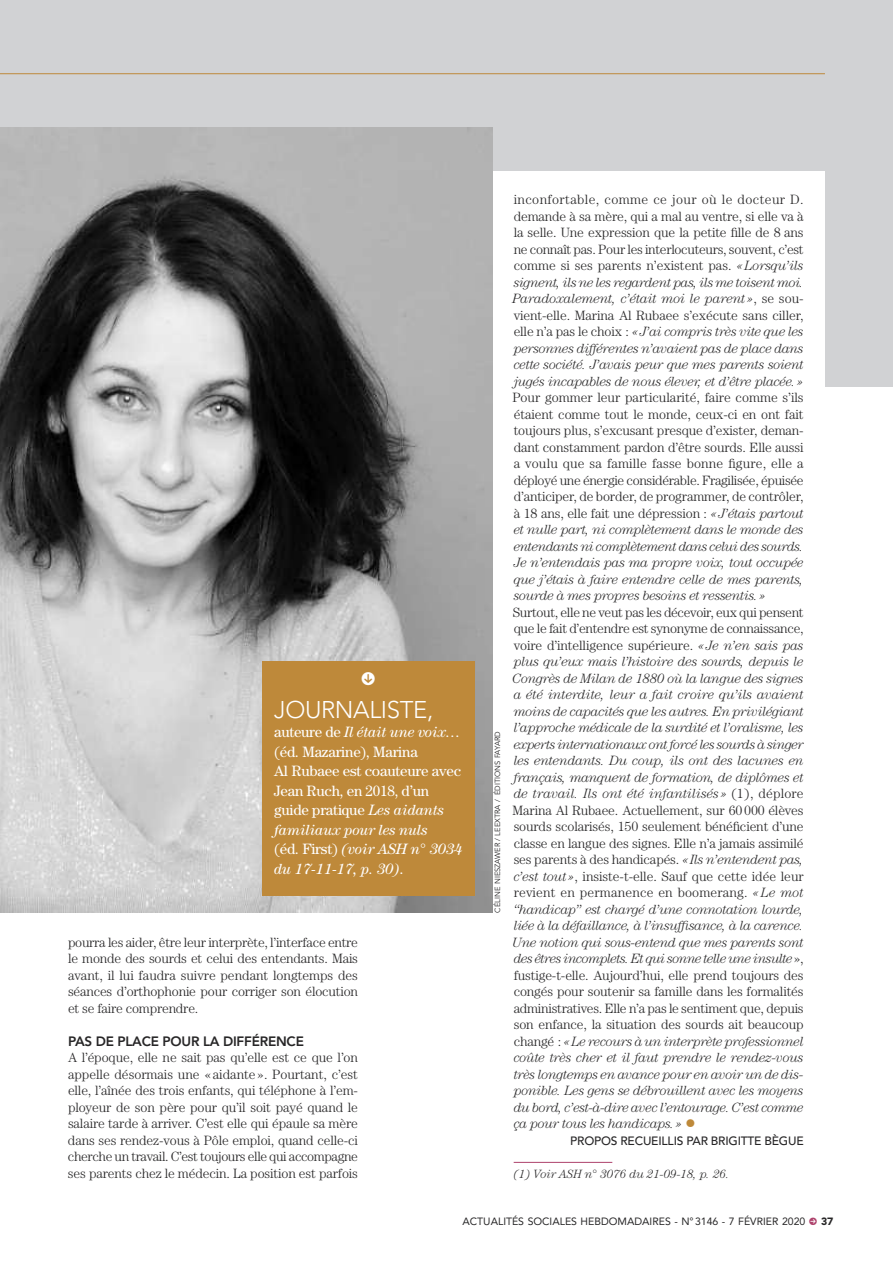
<style>
.page{position:relative;width:893px;height:1263px;background:#fff}
.page>*{position:absolute;margin:0;border:0;box-sizing:border-box;transform-origin:0 0}
.t1{font:300 24px "Avenir LT Std";letter-spacing:-.015em;color:#fff}
.t2{font:15px/19.5px "Century Std";letter-spacing:-.015em;color:#fff}
.t3{font:300 13.5px/16.5px "Century Std";letter-spacing:-.01em;color:#272627;text-align:justify}
.t4{font:italic 300 13.5px/16.5px "Century Std";letter-spacing:-.025em;color:#272627;text-align:justify}
.t5{font:800 13.5px "Avenir LT Std";letter-spacing:-.015em;color:#272627}
.t6{font:500 12px "Avenir LT Std";letter-spacing:-.015em;color:#272627}
.t7{font:italic 300 12px "Century Std";letter-spacing:-.015em;color:#272627}
.t8{font:10.5px "Avenir LT Std";color:#272627}
.t9{font:900 10.5px "Avenir LT Std";color:#272627}
.t10{font:7.5px "Avenir LT Std";color:#272627}
.s1{font-style:italic}
.s2{font-style:normal}
.s3{color:#be893a}
</style>
<div class="page">
<div style="left:0;top:0;width:893px;height:387px;background:#d1d2d4"></div>
<div style="left:379px;top:171px;width:446px;height:1011px;background:#fff"></div>
<hr style="left:514px;top:1162px;width:98px;height:1px;background:#ae426c">
<hr style="left:0;top:73px;width:825px;height:1px;background:#be893a">
<img style="left:0;top:128px;width:492px;height:784px">
<div style="left:262px;top:662px;width:213px;height:234px;background:#be893a"></div>
<h1 class="t1" style="left:274px;top:699px;width:161px">JOURNALISTE,</h1>
<p class="t2" style="left:274px;top:724px;width:190px">auteure de <span class="s1">Il était une voix… </span>(éd. Mazarine), Marina<br>Al Rubaee est coauteure avec<br>Jean Ruch, en 2018, d’un guide pratique <span class="s1">Les aidants familiaux pour les nuls<br></span>(éd. First) <span class="s1">(voir ASH n° 3034 du 17-11-17, p. 30)</span>.</p>
<p class="t10" style="left:494px;top:912px;width:183px;rotate:-90deg">CÉLINE NIESZAWER / LEEXTRA / ÉDITIONS FAYARD</p>
<p class="t3" style="left:68px;top:935px;width:292px">pourra les aider, être leur interprète, l’interface entre le monde des sourds et celui des entendants. Mais avant, il lui faudra suivre pendant longtemps des séances d’orthophonie pour corriger son élocution et se faire comprendre.</p>
<p class="t5" style="left:68px;top:1035px;width:237px">PAS DE PLACE POUR LA DIFFÉRENCE</p>
<p class="t3" style="left:68px;top:1050px;width:292px">A l’époque, elle ne sait pas qu’elle est ce que l’on appelle désormais une « aidante ». Pourtant, c’est elle, l’aînée des trois enfants, qui téléphone à l’em&shy;ployeur de son père pour qu’il soit payé quand le salaire tarde à arriver. C’est elle qui épaule sa mère dans ses rendez-vous à Pôle emploi, quand celle-ci cherche un travail. C’est toujours elle qui accompagne ses parents chez le médecin. La position est parfois</p>
<p class="t3" style="left:512px;top:192px;width:293px">inconfortable, comme ce jour où le docteur D. demande à sa mère, qui a mal au ventre, si elle va à la selle. Une expression que la petite fille de 8 ans ne connaît pas. Pour les interlocuteurs, souvent, c’est comme si ses parents n’existent pas. <span class="s1">«Lorsqu’ils signent, ils ne les regardent pas, ils me toisent moi.<br>Paradoxalement, c’était moi le parent»</span>, se sou&shy;vient-elle. Marina Al Rubaee s’exécute sans ciller, elle n’a pas le choix : <span class="s1">«J’ai compris très vite que les personnes différentes n’avaient pas de place dans cette société. J’avais peur que mes parents soient jugés incapables de nous élever, et d’être placée.»</span></p>
<p class="t3" style="left:512px;top:390px;width:293px">Pour gommer leur particularité, faire comme s’ils étaient comme tout le monde, ceux-ci en ont fait toujours plus, s’excusant presque d’exister, deman&shy;dant constamment pardon d’être sourds. Elle aussi a voulu que sa famille fasse bonne figure, elle a déployé une énergie considérable. Fragilisée, épuisée d’anticiper, de border, de programmer, de contrôler, à 18 ans, elle fait une dépression : <span class="s1">«J’étais partout et nulle part, ni complètement dans le monde des entendants ni complètement dans celui des sourds.<br>Je n’entendais pas ma propre voix, tout occupée que j’étais à faire entendre celle de mes parents, sourde à mes propres besoins et ressentis.»</span></p>
<p class="t4" style="left:512px;top:605px;width:293px"><span class="s2">Surtout, elle ne veut pas les décevoir, eux qui pensent que le fait d’entendre est synonyme de connaissance, voire d’intelligence supérieure.</span> «Je n’en sais pas plus qu’eux mais l’histoire des sourds, depuis le Congrès de Milan de 1880 où la langue des signes a été interdite, leur a fait croire qu’ils avaient moins de capacités que les autres. En privilégiant l’approche médicale de la surdité et l’oralisme, les experts internationaux ontforcé les sourds à singer les entendants. Du coup, ils ont des lacunes en français, manquent de formation, de diplômes et de travail. Ils ont été infantilisés» <span class="s2">(1), déplore Marina Al Rubaee. Actuellement, sur 60000 élèves sourds scolarisés, 150 seulement bénéficient d’une classe en langue des signes. Elle n’a jamais assimilé ses parents à des handicapés.</span> «Ils n’entendent pas, c’est tout»<span class="s2">, insiste-t-elle. Sauf que cette idée leur revient en permanence en boomerang.</span> «Le mot “handicap” est chargé d’une connotation lourde, liée à la défaillance, à l’insuffisance, à la carence.<br>Une notion qui sous-entend que mes parents sont des êtres incomplets. Et qui sonne telle une insulte<span class="s2">», fustige-t-elle. Aujourd’hui, elle prend toujours des congés pour soutenir sa famille dans les formalités administratives. Elle n’a pas le sentiment que, depuis son enfance, la situation des sourds ait beaucoup changé :</span> «Le recours à un interprète professionnel coûte très cher et il faut prendre le rendez-vous très longtemps en avance pour en avoir un de dis&shy;ponible. Les gens se débrouillent avec les moyens du bord, c’est-à-dire avec l’entourage. C’est comme ça pour tous les handicaps.» <span class="s3">●</span></p>
<p class="t6" style="left:570px;top:1136px;width:235px">PROPOS RECUEILLIS PAR BRIGITTE BÈGUE</p>
<p class="t7" style="left:514px;top:1169px;width:217px">(1) Voir ASH n° 3076 du 21-09-18, p. 26.</p>
<p class="t8" style="left:462px;top:1217px;width:344px">ACTUALITÉS SOCIALES HEBDOMADAIRES - N°3146 - 7 FÉVRIER 2020</p>
<p class="t9" style="left:821px;top:1217px;width:14px">37</p>
</div>
